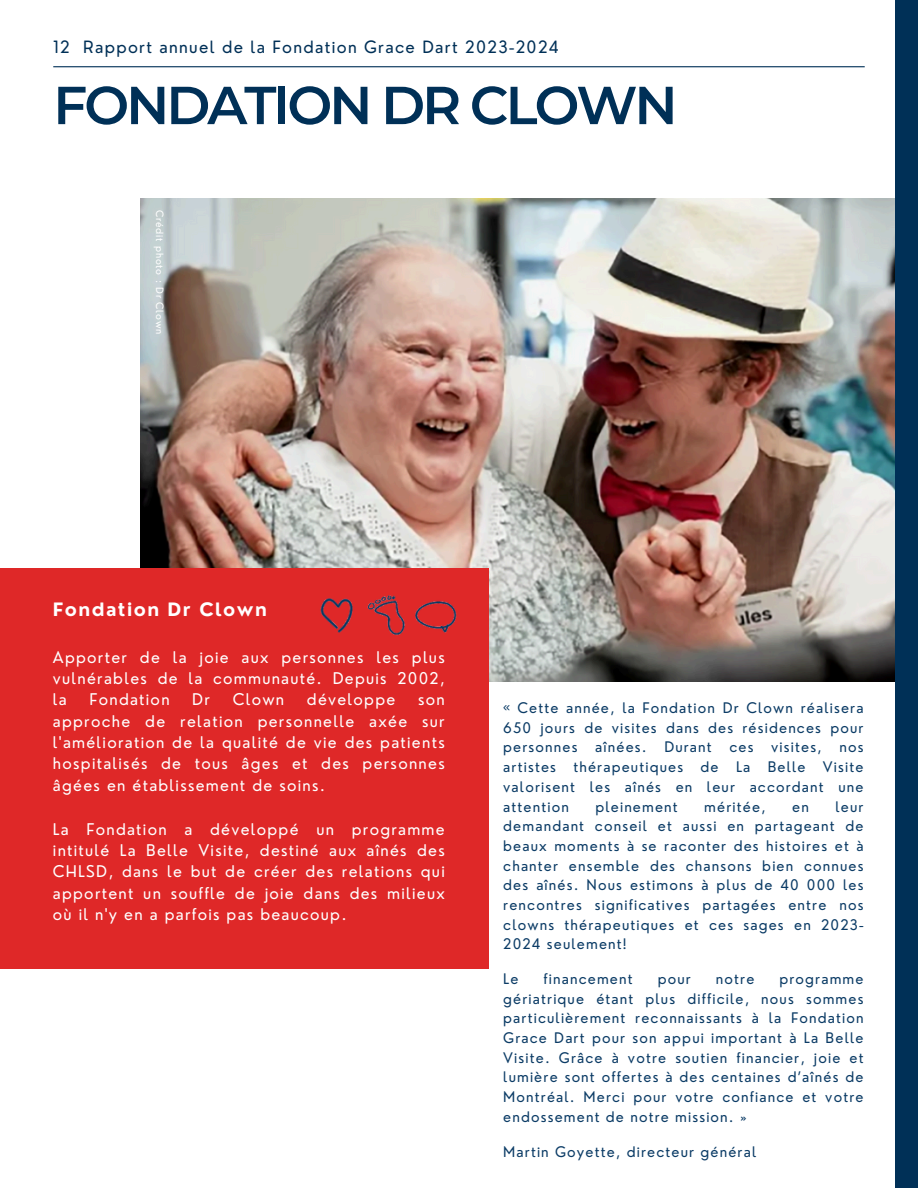
<style>
.page{position:relative;width:918px;height:1188px;background:#fff}
.page>*{position:absolute;margin:0;border:0;box-sizing:border-box;transform-origin:0 0}
.t1{font:600 53.4px "Montserrat";letter-spacing:-.055em;color:#003057}
.t2{font:700 18px "Nourd";letter-spacing:.08em;color:#fff}
.t3{font:16.5px "Nourd";letter-spacing:.08em;color:#003057}
.t4{font:15.75px/21.3px "Nourd";letter-spacing:.08em;color:#fff;text-align:justify}
.t5{font:14.25px/19.6px "Nourd";letter-spacing:.08em;color:#0c3c66;text-align:justify}
.t6{font:12.75px "Arimo";color:#0c3c66}
.t7{font:9.75px "Nourd";letter-spacing:.08em;color:#fff}
</style>
<div class="page">
<hr style="left:53px;top:66px;width:812px;height:1px;background:#003057">
<img style="left:141px;top:198px;width:754px;height:483px">
<div style="left:0;top:568px;width:488px;height:400px;background:#df2828"></div>
<img style="left:320px;top:598px;width:33px;height:35px">
<img style="left:367px;top:595px;width:38px;height:40px">
<img style="left:415px;top:601px;width:42px;height:32px">
<div style="left:895px;top:0;width:23px;height:1188px;background:#003057"></div>
<p class="t3" style="left:53px;top:37px;width:507px">12 Rapport annuel de la Fondation Grace Dart 2023-2024</p>
<p class="t1" style="left:53px;top:72px;width:626px">FONDATION DR CLOWN</p>
<h4 class="t7" style="left:166px;top:210px;width:126px;rotate:90deg">Crédit photo : Dr Clown</h4>
<p class="t2" style="left:53px;top:598px;width:215px">Fondation Dr Clown</p>
<h2 class="t4" style="left:53px;top:646px;width:393px">Apporter de la joie aux personnes les plus vulnérables de la communauté. Depuis 2002, la</h2>
<h2 class="t4" style="left:90px;top:689px;width:82px">Fondation</h2>
<h2 class="t4" style="left:192px;top:689px;width:19px">Dr</h2>
<h2 class="t4" style="left:233px;top:689px;width:53px">Clown</h2>
<h2 class="t4" style="left:307px;top:689px;width:90px">développe</h2>
<h2 class="t4" style="left:53px;top:689px;width:393px;text-indent:365px">son approche de relation personnelle axée sur l'amélioration de la qualité de vie des patients hospitalisés de tous âges et des personnes âgées en établissement de soins.</h2>
<h4 class="t4" style="left:53px;top:818px;width:393px">La Fondation a développé un programme intitulé La Belle Visite, destiné aux aînés des CHLSD, dans le but de créer des relations qui apportent un souffle de joie dans des milieux où il n'y en a parfois pas beaucoup.</h4>
<p class="t5" style="left:503px;top:698px;width:362px">« Cette année, la Fondation Dr Clown réalisera 650 jours de visites dans des résidences pour personnes aînées. Durant ces visites, nos artistes thérapeutiques de La Belle Visite valorisent les aînés en leur accordant une attention</p>
<h4 class="t6" style="left:503px;top:699px;width:9px">«</h4>
<p class="t5" style="left:503px;top:796px;width:362px;text-indent:332px">leur demandant conseil et aussi en partageant de beaux moments à se raconter des histoires et à chanter ensemble des chansons bien connues des aînés. Nous estimons à plus de 40 000 les rencontres significatives partagées entre nos clowns thérapeutiques et ces sages en 2023- 2024 seulement!</p>
<h4 class="t5" style="left:503px;top:969px;width:17px">Le</h4>
<h4 class="t5" style="left:544px;top:969px;width:91px">financement</h4>
<h4 class="t5" style="left:658px;top:969px;width:35px">pour</h4>
<h4 class="t5" style="left:716px;top:969px;width:40px">notre</h4>
<p class="t5" style="left:595px;top:796px;width:84px">pleinement</p>
<p class="t5" style="left:704px;top:796px;width:63px">méritée,</p>
<p class="t5" style="left:792px;top:796px;width:18px">en</p>
<h4 class="t5" style="left:503px;top:969px;width:362px;text-indent:276px">programme gériatrique étant plus difficile, nous sommes particulièrement reconnaissants à la Fondation Grace Dart pour son appui important à La Belle Visite. Grâce à votre soutien financier, joie et lumière sont offertes à des centaines d’aînés de Montréal. Merci pour votre confiance et votre endossement de notre mission. »</h4>
<h4 class="t5" style="left:503px;top:1141px;width:255px">Martin Goyette, directeur général</h4>
</div>
